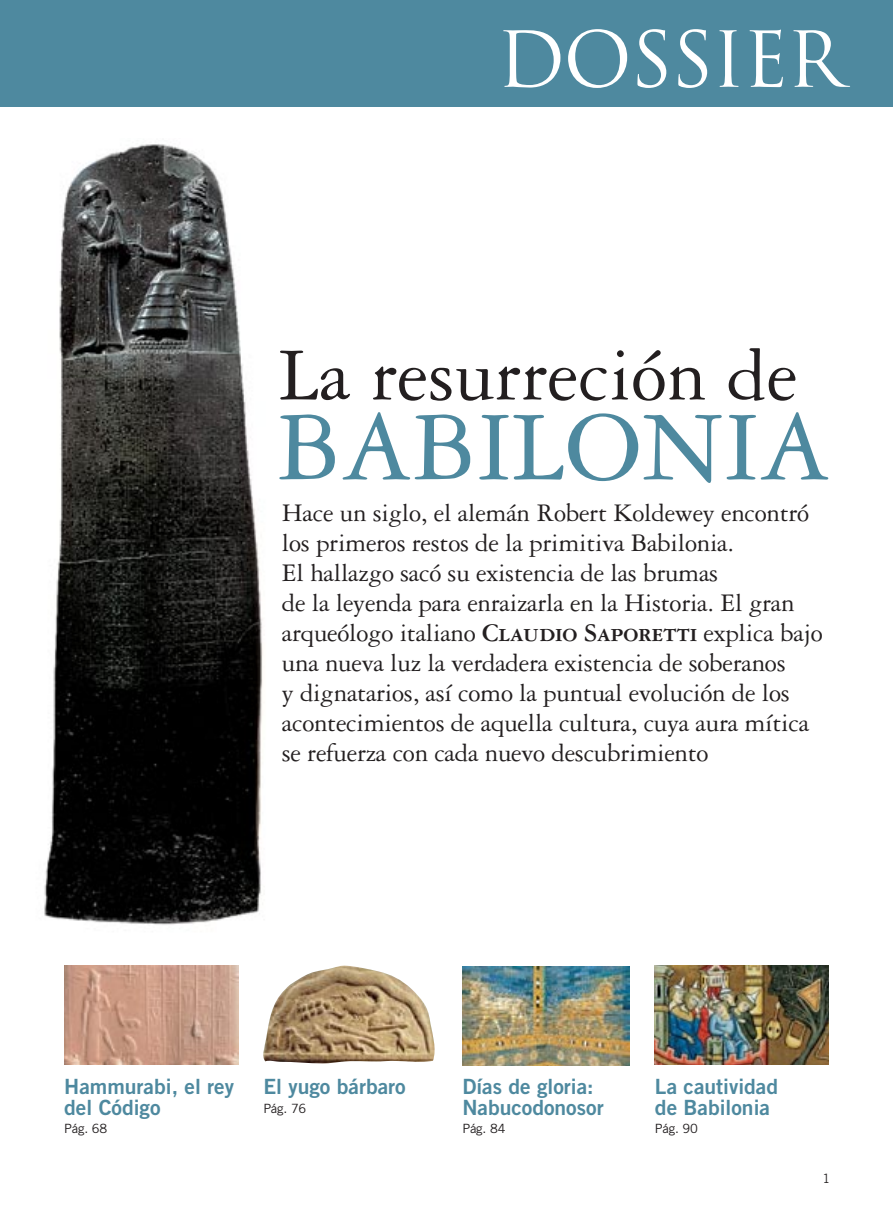
<style>
.page{position:relative;width:893px;height:1211px;background:#fff}
.page>*{position:absolute;margin:0;border:0;box-sizing:border-box;transform-origin:0 0}
.t1{font:105px "Garamond Three";letter-spacing:.005em;color:#4e899f}
.t2{font:79.5px "Garamond Three";color:#231f20}
.t3{font:75px "Trajan";letter-spacing:-.025em;color:#fff}
.t4{font:27px/30px "Garamond Three";letter-spacing:-.01em;color:#231f20}
.t5{font:21px/21px "Trade Gothic Bold Two";color:#4e899f}
.t6{font:12.75px "Trade Gothic";letter-spacing:-.01em;color:#231f20}
.s1{font-family:"Garamond Three Bold SC"}
</style>
<div class="page">
<img style="left:64px;top:965px;width:174px;height:99px">
<img style="left:462px;top:966px;width:166px;height:99px">
<img style="left:654px;top:965px;width:174px;height:99px">
<div style="left:0;top:0;width:892px;height:107px;background:#4e899f"></div>
<img style="left:44px;top:144px;width:219px;height:781px">
<img style="left:263px;top:965px;width:172px;height:98px">
<h3 class="t3" style="left:496px;top:17px;width:348px">DOSSIER</h3>
<h2 class="t2" style="left:279px;top:347px;width:519px">La resurreción de</h2>
<h1 class="t1" style="left:277px;top:410px;width:554px">BABILONIA</h1>
<p class="t4" style="left:282px;top:500px;width:542px">Hace un siglo, el alemán Robert Koldewey encontró los primeros restos de la primitiva Babilonia.<br>El hallazgo sacó su existencia de las brumas<br>de la leyenda para enraizarla en la Historia. El gran arqueólogo italiano <span class="s1">Claudio Saporetti</span> explica bajo una nueva luz la verdadera existencia de soberanos<br>y dignatarios, así como la puntual evolución de los acontecimientos de aquella cultura, cuya aura mítica se refuerza con cada nuevo descubrimiento</p>
<p class="t5" style="left:64px;top:1078px;width:171px">Hammurabi, el rey del Código</p>
<p class="t6" style="left:64px;top:1124px;width:45px">Pág. 68</p>
<p class="t5" style="left:263px;top:1077px;width:144px">El yugo bárbaro</p>
<p class="t6" style="left:263px;top:1103px;width:45px">Pág. 76</p>
<p class="t5" style="left:462px;top:1078px;width:143px">Días de gloria:<br>Nabucodonosor</p>
<p class="t6" style="left:462px;top:1123px;width:45px">Pág. 84</p>
<p class="t5" style="left:654px;top:1077px;width:125px">La cautividad de Babilonia</p>
<p class="t6" style="left:654px;top:1124px;width:45px">Pág. 90</p>
<p class="t6" style="left:822px;top:1173px;width:9px">1</p>
</div>
